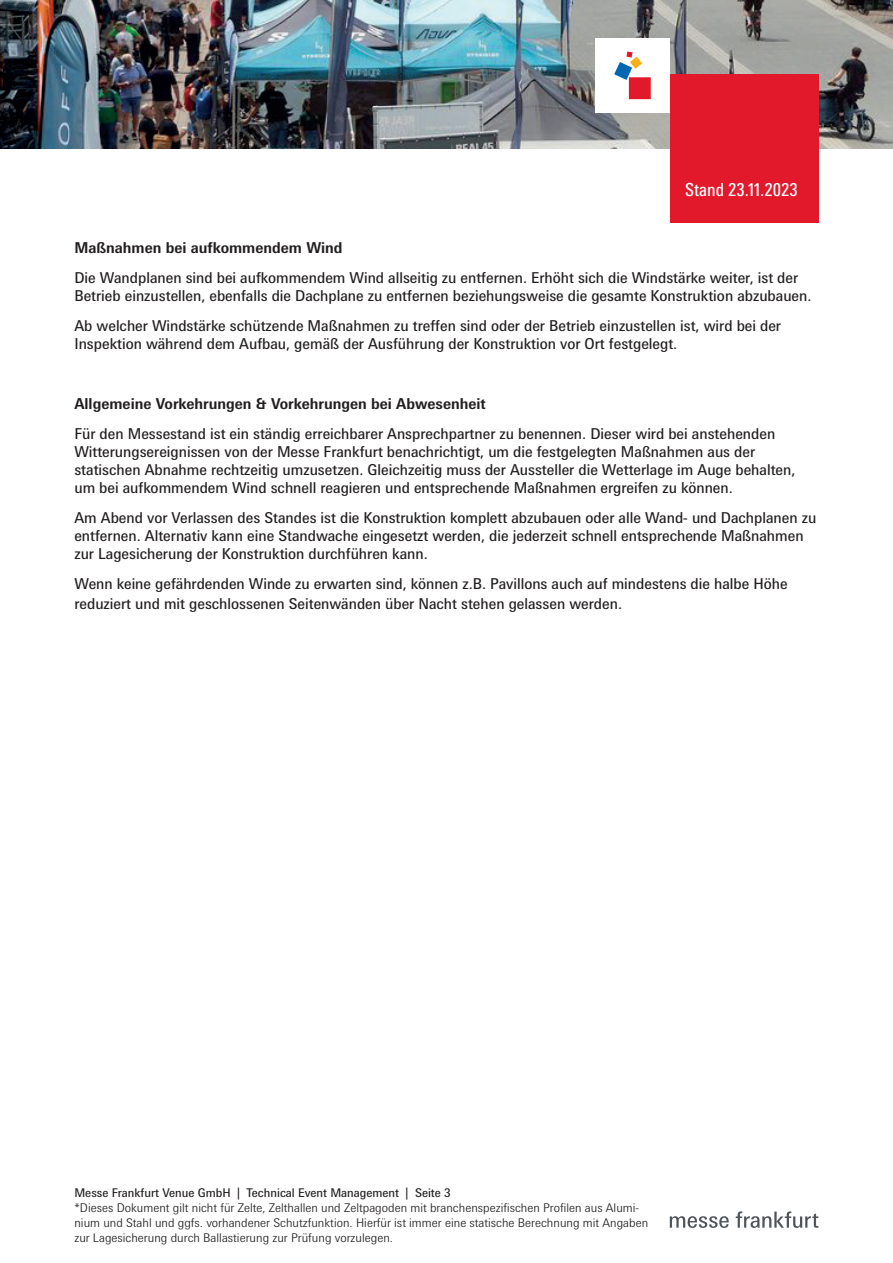
<style>
.page{position:relative;width:893px;height:1263px;background:#fff}
.page>*{position:absolute;margin:0;border:0;box-sizing:border-box;transform-origin:0 0}
.t1{font:condensed 18px "Messe Univers";color:#fff}
.t2{font:15px/18px "Messe Univers";color:#231f20}
.t3{font:700 15px "Messe Univers";color:#231f20}
.t4{font:300 12px/15px "Messe Univers";color:#231f20}
.t5{font:12px "Messe Univers";color:#231f20}
</style>
<div class="page">
<svg style="left:670px;top:1216px;width:59px;height:12px"></svg>
<svg style="left:736px;top:1211px;width:82px;height:17px"></svg>
<img style="left:0;top:0;width:893px;height:149px">
<div style="left:670px;top:74px;width:149px;height:149px;background:#e2192b"></div>
<div style="left:595px;top:38px;width:75px;height:75px;background:#fff"></div>
<svg style="left:614px;top:51px;width:37px;height:48px"></svg>
<p class="t1" style="left:685px;top:179px;width:114px">Stand 23.11.2023</p>
<p class="t3" style="left:74px;top:239px;width:270px">Maßnahmen bei aufkommendem Wind</p>
<p class="t2" style="left:74px;top:269px;width:739px">Die Wandplanen sind bei aufkommendem Wind allseitig zu entfernen. Erhöht sich die Windstärke weiter, ist der<br>Betrieb einzustellen, ebenfalls die Dachplane zu entfernen beziehungsweise die gesamte Konstruktion abzubauen.</p>
<p class="t2" style="left:74px;top:317px;width:708px">Ab welcher Windstärke schützende Maßnahmen zu treffen sind oder der Betrieb einzustellen ist, wird bei der<br>Inspektion während dem Aufbau, gemäß der Ausführung der Konstruktion vor Ort festgelegt.</p>
<p class="t3" style="left:74px;top:395px;width:413px">Allgemeine Vorkehrungen &amp; Vorkehrungen bei Abwesenheit</p>
<p class="t2" style="left:74px;top:425px;width:723px">Für den Messestand ist ein ständig erreichbarer Ansprechpartner zu benennen. Dieser wird bei anstehenden Witterungsereignissen von der Messe Frankfurt benachrichtigt, um die festgelegten Maßnahmen aus der statischen Abnahme rechtzeitig umzusetzen. Gleichzeitig muss der Aussteller die Wetterlage im Auge behalten, um bei aufkommendem Wind schnell reagieren und entsprechende Maßnahmen ergreifen zu können.</p>
<p class="t2" style="left:74px;top:509px;width:743px">Am Abend vor Verlassen des Standes ist die Konstruktion komplett abzubauen oder alle Wand- und Dachplanen zu entfernen. Alternativ kann eine Standwache eingesetzt werden, die jederzeit schnell entsprechende Maßnahmen zur Lagesicherung der Konstruktion durchführen kann.</p>
<p class="t2" style="left:74px;top:574px;width:715px;line-height:19.8px">Wenn keine gefährdenden Winde zu erwarten sind, können z.B. Pavillons auch auf mindestens die halbe Höhe reduziert und mit geschlossenen Seitenwänden über Nacht stehen gelassen werden.</p>
<p class="t5" style="left:74px;top:1185px;width:378px">Messe Frankfurt Venue GmbH | Technical Event Management | Seite 3</p>
<p class="t4" style="left:74px;top:1200px;width:575px">*Dieses Dokument gilt nicht für Zelte, Zelthallen und Zeltpagoden mit branchenspezifischen Profilen aus Alumi&shy;nium und Stahl und ggfs. vorhandener Schutzfunktion. Hierfür ist immer eine statische Berechnung mit Angaben zur Lagesicherung durch Ballastierung zur Prüfung vorzulegen.</p>
</div>
